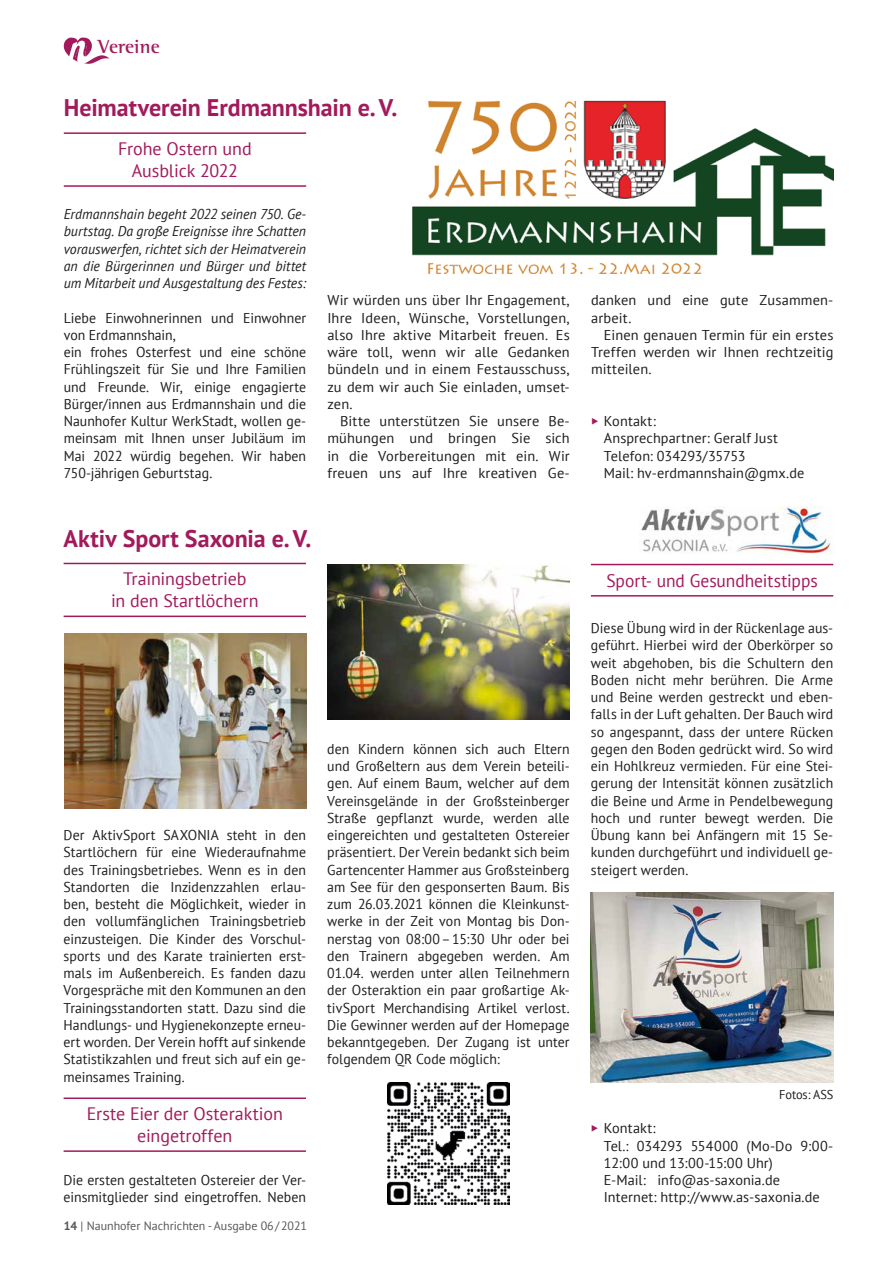
<style>
.page{position:relative;width:893px;height:1263px;background:#fff}
.page>*{position:absolute;margin:0;border:0;box-sizing:border-box;transform-origin:0 0}
.t1{font:700 24px "PT Sans";letter-spacing:-.005em;color:#a21a5b}
.t2{font:700 19.5px "Rotis Semi Serif";letter-spacing:.005em;color:#a21a5b}
.t3{font:18px/21.6px "PT Sans";letter-spacing:-.005em;color:#a21a5b;text-align:center}
.t4{font:14.25px/17.2px "PT Sans";letter-spacing:.005em;color:#1d1d1b;text-align:justify}
.t5{font:italic 14.25px/17.2px "PT Sans";letter-spacing:.005em;color:#1d1d1b;text-align:justify}
.t6{font:12.75px "PT Sans";letter-spacing:-.005em;color:#1d1d1b}
.t7{font:12px "PT Sans";color:#575756}
.s1{font-weight:700}
.s2{font-family:"Unit OT";font-weight:300;color:#a21a5b}
</style>
<div class="page">
<svg style="left:64px;top:37px;width:46px;height:27px"></svg>
<hr style="left:64px;top:132px;width:242px;height:2px;background:#a21a5b">
<hr style="left:64px;top:185px;width:242px;height:2px;background:#a21a5b">
<hr style="left:64px;top:563px;width:242px;height:1px;background:#a21a5b">
<hr style="left:64px;top:616px;width:242px;height:1px;background:#a21a5b">
<hr style="left:64px;top:1097px;width:242px;height:2px;background:#a21a5b">
<hr style="left:64px;top:1150px;width:242px;height:2px;background:#a21a5b">
<hr style="left:591px;top:564px;width:242px;height:1px;background:#a21a5b">
<hr style="left:591px;top:595px;width:242px;height:1px;background:#a21a5b">
<img style="left:641px;top:507px;width:190px;height:47px">
<img style="left:387px;top:1083px;width:122px;height:122px">
<img style="left:591px;top:892px;width:242px;height:190px">
<img style="left:64px;top:633px;width:242px;height:175px">
<img style="left:328px;top:564px;width:241px;height:156px">
<img style="left:412px;top:100px;width:421px;height:174px">
<h2 class="t2" style="left:98px;top:35px;width:64px">Vereine</h2>
<h1 class="t1" style="left:64px;top:91px;width:335px">Heimatverein Erdmannshain e.V.</h1>
<p class="t3" style="left:118px;top:138px;width:135px">Frohe Ostern und<br>Ausblick 2022</p>
<p class="t5" style="left:64px;top:205px;width:244px">Erdmannshain begeht 2022 seinen 750. Ge&shy;burtstag. Da große Ereignisse ihre Schatten vorauswerfen, richtet sich der Heimatverein an die Bürgerinnen und Bürger und bittet um Mitarbeit und Ausgestaltung des Festes:</p>
<p class="t4" style="left:64px;top:309px;width:244px;text-align:left">Liebe Einwohnerinnen und Einwohner von Erdmannshain,<br>ein frohes Osterfest und eine schöne Frühlingszeit für Sie und Ihre Familien und Freunde. Wir, einige engagierte Bürger/innen aus Erdmannshain und die Naunhofer Kultur WerkStadt, wollen ge&shy;meinsam mit Ihnen unser Jubiläum im Mai 2022 würdig begehen. Wir haben 750-jährigen Geburtstag.</p>
<p class="t4" style="left:327px;top:291px;width:244px">Wir würden uns über Ihr Engagement, Ihre Ideen, Wünsche, Vorstellungen, also Ihre aktive Mitarbeit freuen. Es wäre toll, wenn wir alle Gedanken bündeln und in einem Festausschuss, zu dem wir auch Sie einladen, umset&shy;zen.</p>
<p class="t4" style="left:327px;top:412px;width:244px;text-indent:13px">Bitte unterstützen Sie unsere Be&shy;mühungen und bringen Sie sich in die Vorbereitungen mit ein. Wir freuen uns auf Ihre kreativen Ge-</p>
<h1 class="t1" style="left:64px;top:523px;width:249px">Aktiv Sport Saxonia e.V.</h1>
<p class="t3" style="left:111px;top:568px;width:149px">Trainingsbetrieb<br>in den Startlöchern</p>
<p class="t4" style="left:64px;top:826px;width:244px">Der AktivSport SAXONIA steht in den Startlöchern für eine Wiederaufnahme des Trainingsbetriebes. Wenn es in den Standorten die Inzidenzzahlen erlau&shy;ben, besteht die Möglichkeit, wieder in den vollumfänglichen Trainingsbetrieb einzusteigen. Die Kinder des Vorschul&shy;sports und des Karate trainierten erst&shy;mals im Außenbereich. Es fanden dazu Vorgespräche mit den Kommunen an den Trainingsstandorten statt. Dazu sind die Handlungs- und Hygienekonzepte erneu&shy;ert worden. Der Verein hofft auf sinkende Statistikzahlen und freut sich auf ein ge&shy;meinsames Training.</p>
<p class="t3" style="left:87px;top:1103px;width:198px">Erste Eier der Osteraktion eingetroffen</p>
<p class="t4" style="left:64px;top:1171px;width:244px">Die ersten gestalteten Ostereier der Ver&shy;einsmitglieder sind eingetroffen. Neben</p>
<p class="t7" style="left:64px;top:1218px;width:245px"><span class="s1">14</span> | Naunhofer Nachrichten - Ausgabe 06/2021</p>
<p class="t4" style="left:327px;top:740px;width:244px">den Kindern können sich auch Eltern und Großeltern aus dem Verein beteili&shy;gen. Auf einem Baum, welcher auf dem Vereinsgelände in der Großsteinberger Straße gepflanzt wurde, werden alle eingereichten und gestalteten Ostereier präsentiert. Der Verein bedankt sich beim Gartencenter Hammer aus Großsteinberg am See für den gesponserten Baum. Bis zum 26.03.2021 können die Kleinkunst&shy;werke in der Zeit von Montag bis Don&shy;nerstag von 08:00–15:30 Uhr oder bei den Trainern abgegeben werden. Am 01.04. werden unter allen Teilnehmern der Osteraktion ein paar großartige Ak&shy;tivSport Merchandising Artikel verlost.<br>Die Gewinner werden auf der Homepage bekanntgegeben. Der Zugang ist unter folgendem QR Code möglich:</p>
<p class="t4" style="left:591px;top:291px;width:244px">danken und eine gute Zusammen&shy;arbeit.</p>
<p class="t4" style="left:591px;top:326px;width:244px;text-indent:13px">Einen genauen Termin für ein erstes Treffen werden wir Ihnen rechtzeitig mitteilen.</p>
<p class="t4" style="left:604px;top:412px;width:202px;text-align:left;text-indent:-13px"><span class="s2">‣</span> Kontakt:<br>Ansprechpartner: Geralf Just<br>Telefon: 034293/35753<br>Mail: hv-erdmannshain@gmx.de</p>
<p class="t3" style="left:606px;top:569px;width:213px">Sport- und Gesundheitstipps</p>
<p class="t4" style="left:591px;top:619px;width:244px">Diese Übung wird in der Rückenlage aus&shy;geführt. Hierbei wird der Oberkörper so weit abgehoben, bis die Schultern den Boden nicht mehr berühren. Die Arme und Beine werden gestreckt und eben&shy;falls in der Luft gehalten. Der Bauch wird so angespannt, dass der untere Rücken gegen den Boden gedrückt wird. So wird ein Hohlkreuz vermieden. Für eine Stei&shy;gerung der Intensität können zusätzlich die Beine und Arme in Pendelbewegung hoch und runter bewegt werden. Die Übung kann bei Anfängern mit 15 Se&shy;kunden durchgeführt und individuell ge&shy;steigert werden.</p>
<p class="t6" style="left:779px;top:1086px;width:56px">Fotos: ASS</p>
<p class="t4" style="left:604px;top:1119px;width:231px;text-align:left;text-indent:-13px"><span class="s2">‣</span> Kontakt:<br>Tel.: 034293 554000 (Mo-Do 9:00-<br>12:00 und 13:00-15:00 Uhr)<br>E-Mail: info@as-saxonia.de<br>Internet: http://www.as-saxonia.de</p>
</div>
